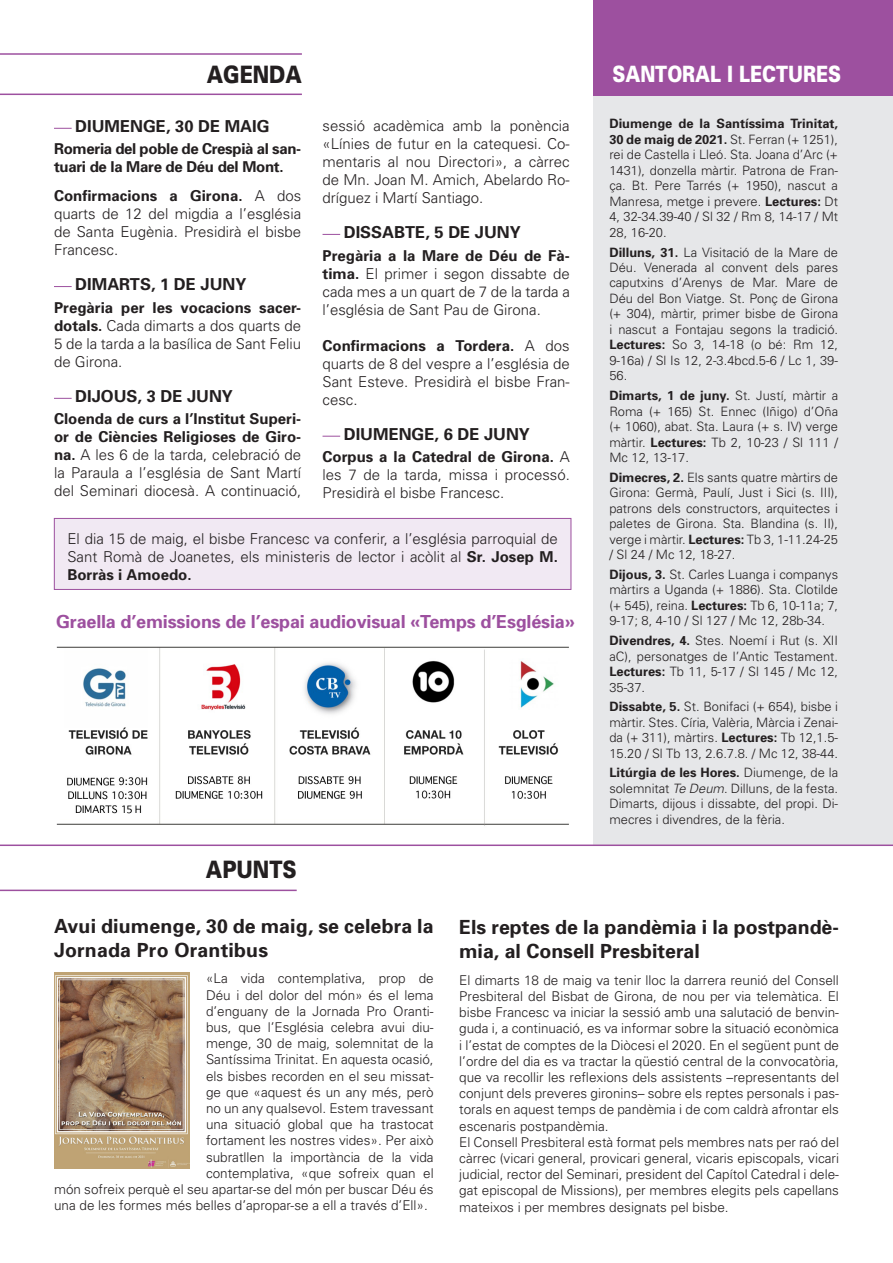
<style>
.page{position:relative;width:893px;height:1263px;background:#fff}
.page>*{position:absolute;margin:0;border:0;box-sizing:border-box;transform-origin:0 0}
.t1{font:900 24px "Univers";color:#231f20;scale:.82 1}
.t2{font:900 22.5px "Univers";color:#fff;scale:.8 1}
.t3{font:700 19.5px/24px "Univers";color:#231f20}
.Paraula_Titul{font:700 18px "Univers";letter-spacing:-.01em;color:#9d509f}
.Titul_Agenda{font:700 16.5px "Univers";color:#231f20}
.Agenda{font:300 15px/18px "Univers";color:#231f20;text-align:justify}
.Agenda-2{font:700 15px/18px "Univers";letter-spacing:-.02em;color:#231f20}
.t4{font:300 13.5px/16.2px "Univers";color:#231f20;text-align:justify}
.Agenda-3{font:300 12.9px/15.5px "Univers";color:#231f20;text-align:justify}
.s1{font-weight:700}
.s2{font-style:italic}
</style>
<div class="page">
<div style="left:593px;top:0;width:300px;height:845px;background:#e6e7e9"></div>
<div style="left:593px;top:0;width:300px;height:96px;background:#9d509f"></div>
<hr style="left:0;top:53px;width:302px;height:2px;background:#9d509f">
<hr style="left:0;top:94px;width:302px;height:1px;background:#9d509f">
<hr style="left:0;top:890px;width:297px;height:1px;background:#9d509f">
<hr style="left:0;top:844px;width:893px;height:2px;background:#9d509f">
<img style="left:54px;top:972px;width:135px;height:196px">
<svg style="left:54px;top:128px;width:18px;height:1px"></svg>
<svg style="left:54px;top:286px;width:18px;height:1px"></svg>
<svg style="left:54px;top:398px;width:18px;height:1px"></svg>
<svg style="left:323px;top:234px;width:17px;height:1px"></svg>
<svg style="left:323px;top:436px;width:17px;height:1px"></svg>
<div style="left:54px;top:518px;width:517px;height:71px;background:#f1e9f3"></div>
<div style="left:54px;top:518px;width:517px;height:72px;border:1px solid #9d509f"></div>
<img style="left:56px;top:646px;width:513px;height:180px">
<p class="t1" style="left:207px;top:60px;width:117px">AGENDA</p>
<p class="t2" style="left:612px;top:60px;width:288px">SANTORAL I LECTURES</p>
<p class="Agenda" style="left:323px;top:116px;width:249px">sessió acadèmica amb la ponència «Línies de futur en la catequesi. Co&shy;mentaris al nou Directori», a càrrec de Mn. Joan M. Amich, Abelardo Ro&shy;dríguez i Martí Santiago.</p>
<p class="Titul_Agenda" style="left:344px;top:222px;width:178px">DISSABTE, 5 DE JUNY</p>
<p class="Agenda" style="left:323px;top:246px;width:249px"><span class="s1">Pregària a la Mare de Déu de Fà&shy;tima.</span> El primer i segon dissabte de cada mes a un quart de 7 de la tarda a l’església de Sant Pau de Girona.</p>
<p class="Agenda" style="left:323px;top:336px;width:249px"><span class="s1">Confirmacions a Tordera.</span> A dos quarts de 8 del vespre a l’església de Sant Esteve. Presidirà el bisbe Fran&shy;cesc.</p>
<p class="Titul_Agenda" style="left:344px;top:424px;width:188px">DIUMENGE, 6 DE JUNY</p>
<p class="Agenda" style="left:323px;top:448px;width:249px"><span class="s1">Corpus a la Catedral de Girona.</span> A les 7 de la tarda, missa i processó.<br>Presidirà el bisbe Francesc.</p>
<p class="Agenda" style="left:67px;top:529px;width:492px">El dia 15 de maig, el bisbe Francesc va conferir, a l’església parroquial de Sant Romà de Joanetes, els ministeris de lector i acòlit al <span class="s1">Sr. Josep M.<br>Borràs i Amoedo.</span></p>
<p class="Paraula_Titul" style="left:56px;top:610px;width:520px">Graella d’emissions de l’espai audiovisual «Temps d’Església»</p>
<p class="Titul_Agenda" style="left:75px;top:116px;width:196px">DIUMENGE, 30 DE MAIG</p>
<p class="Agenda-2" style="left:54px;top:140px;width:249px">Romeria del poble de Crespià al san&shy;tuari de la Mare de Déu del Mont.</p>
<p class="Agenda" style="left:54px;top:186px;width:249px"><span class="s1">Confirmacions a Girona.</span> A dos quarts de 12 del migdia a l’església de Santa Eugènia. Presidirà el bisbe Francesc.</p>
<p class="Titul_Agenda" style="left:75px;top:274px;width:173px">DIMARTS, 1 DE JUNY</p>
<p class="Agenda" style="left:54px;top:298px;width:249px"><span class="s1">Pregària per les vocacions sacer&shy;dotals.</span> Cada dimarts a dos quarts de 5 de la tarda a la basílica de Sant Feliu de Girona.</p>
<p class="Titul_Agenda" style="left:75px;top:386px;width:159px">DIJOUS, 3 DE JUNY</p>
<p class="Agenda" style="left:54px;top:410px;width:249px"><span class="s1">Cloenda de curs a l’Institut Superi&shy;or de Ciències Religioses de Giro&shy;na.</span> A les 6 de la tarda, celebració de la Paraula a l’església de Sant Martí del Seminari diocesà. A continuació,</p>
<p class="t1" style="left:206px;top:854px;width:112px">APUNTS</p>
<p class="Agenda-3" style="left:609px;top:116px;width:230px"><span class="s1">Diumenge de la Santíssima Trinitat, 30 de maig de 2021.</span> St. Ferran (+ 1251), rei de Castella i Lleó. Sta. Joana d’Arc (+ 1431), donzella màrtir. Patrona de Fran&shy;ça. Bt. Pere Tarrés (+ 1950), nascut a Manresa, metge i prevere. <span class="s1">Lectures:</span> Dt 4, 32-34.39-40 / Sl 32 / Rm 8, 14-17 / Mt 28, 16-20.</p>
<p class="Agenda-3" style="left:609px;top:244px;width:230px"><span class="s1">Dilluns, 31.</span> La Visitació de la Mare de Déu. Venerada al convent dels pares caputxins d’Arenys de Mar. Mare de Déu del Bon Viatge. St. Ponç de Girona (+ 304), màrtir, primer bisbe de Girona i nascut a Fontajau segons la tradició.<br><span class="s1">Lectures:</span> So 3, 14-18 (o bé: Rm 12, 9-16a) / Sl Is 12, 2-3.4bcd.5-6 / Lc 1, 39- 56.</p>
<p class="Agenda-3" style="left:609px;top:387px;width:230px"><span class="s1">Dimarts, 1 de juny.</span> St. Justí, màrtir a Roma (+ 165) St. Ennec (Iñigo) d’Oña (+ 1060), abat. Sta. Laura (+ s. IV) verge màrtir. <span class="s1">Lectures:</span> Tb 2, 10-23 / Sl 111 / Mc 12, 13-17.</p>
<p class="Agenda-3" style="left:609px;top:469px;width:230px"><span class="s1">Dimecres, 2.</span> Els sants quatre màrtirs de Girona: Germà, Paulí, Just i Sici (s. III), patrons dels constructors, arquitectes i paletes de Girona. Sta. Blandina (s. II), verge i màrtir. <span class="s1">Lectures:</span> Tb 3, 1-11.24-25 / Sl 24 / Mc 12, 18-27.</p>
<p class="Agenda-3" style="left:609px;top:566px;width:230px"><span class="s1">Dijous, 3.</span> St. Carles Luanga i companys màrtirs a Uganda (+ 1886). Sta. Clotilde (+ 545), reina. <span class="s1">Lectures:</span> Tb 6, 10-11a; 7, 9-17; 8, 4-10 / Sl 127 / Mc 12, 28b-34.</p>
<p class="Agenda-3" style="left:609px;top:632px;width:230px"><span class="s1">Divendres, 4.</span> Stes. Noemí i Rut (s. XII aC), personatges de l’Antic Testament.<br><span class="s1">Lectures:</span> Tb 11, 5-17 / Sl 145 / Mc 12, 35-37.</p>
<p class="Agenda-3" style="left:609px;top:699px;width:230px"><span class="s1">Dissabte, 5.</span> St. Bonifaci (+ 654), bisbe i màrtir. Stes. Círia, Valèria, Màrcia i Zenai&shy;da (+ 311), màrtirs. <span class="s1">Lectures:</span> Tb 12,1.5- 15.20 / Sl Tb 13, 2.6.7.8. / Mc 12, 38-44.</p>
<p class="Agenda-3" style="left:609px;top:765px;width:230px"><span class="s1">Litúrgia de les Hores.</span> Diumenge, de la solemnitat <span class="s2">Te Deum</span>. Dilluns, de la festa.<br>Dimarts, dijous i dissabte, del propi. Di&shy;mecres i divendres, de la fèria.</p>
<p class="t3" style="left:54px;top:913px;width:381px">Avui diumenge, 30 de maig, se celebra la<br>Jornada Pro Orantibus</p>
<p class="t4" style="left:206px;top:970px;width:229px">«La vida contemplativa, prop de</p>
<p class="t4" style="left:206px;top:986px;width:229px">Déu i del dolor del món» és el lema</p>
<p class="t4" style="left:206px;top:1002px;width:229px">d’enguany de la Jornada Pro Oranti-</p>
<p class="t4" style="left:206px;top:1019px;width:229px">bus, que l’Església celebra avui diu-</p>
<p class="t4" style="left:206px;top:1035px;width:229px">menge, 30 de maig, solemnitat de la</p>
<p class="t4" style="left:206px;top:1051px;width:229px">Santíssima Trinitat. En aquesta ocasió,</p>
<p class="t4" style="left:206px;top:1067px;width:229px">els bisbes recorden en el seu missat-</p>
<p class="t4" style="left:206px;top:1083px;width:229px">ge que «aquest és un any més, però</p>
<p class="t4" style="left:206px;top:1100px;width:229px">no un any qualsevol. Estem travessant</p>
<p class="t4" style="left:206px;top:1116px;width:229px">una situació global que ha trastocat</p>
<p class="t4" style="left:206px;top:1132px;width:229px">fortament les nostres vides». Per això</p>
<p class="t4" style="left:206px;top:1148px;width:229px">subratllen la importància de la vida</p>
<p class="t4" style="left:206px;top:1164px;width:229px">contemplativa, «que sofreix quan el</p>
<p class="t4" style="left:54px;top:1181px;width:381px">món sofreix perquè el seu apartar-se del món per buscar Déu és</p>
<p class="t4" style="left:54px;top:1197px;width:375px">una de les formes més belles d’apropar-se a ell a través d’Ell».</p>
<p class="t3" style="left:459px;top:914px;width:381px">Els reptes de la pandèmia i la postpandè&shy;mia, al Consell Presbiteral</p>
<p class="t4" style="left:459px;top:971px;width:381px">El dimarts 18 de maig va tenir lloc la darrera reunió del Consell Presbiteral del Bisbat de Girona, de nou per via telemàtica. El bisbe Francesc va iniciar la sessió amb una salutació de benvin&shy;guda i, a continuació, es va informar sobre la situació econòmica i l’estat de comptes de la Diòcesi el 2020. En el següent punt de l’ordre del dia es va tractar la qüestió central de la convocatòria, que va recollir les reflexions dels assistents –representants del conjunt dels preveres gironins– sobre els reptes personals i pas&shy;torals en aquest temps de pandèmia i de com caldrà afrontar els escenaris postpandèmia.</p>
<p class="t4" style="left:459px;top:1133px;width:381px">El Consell Presbiteral està format pels membres nats per raó del càrrec (vicari general, provicari general, vicaris episcopals, vicari judicial, rector del Seminari, president del Capítol Catedral i dele&shy;gat episcopal de Missions), per membres elegits pels capellans mateixos i per membres designats pel bisbe.</p>
</div>
